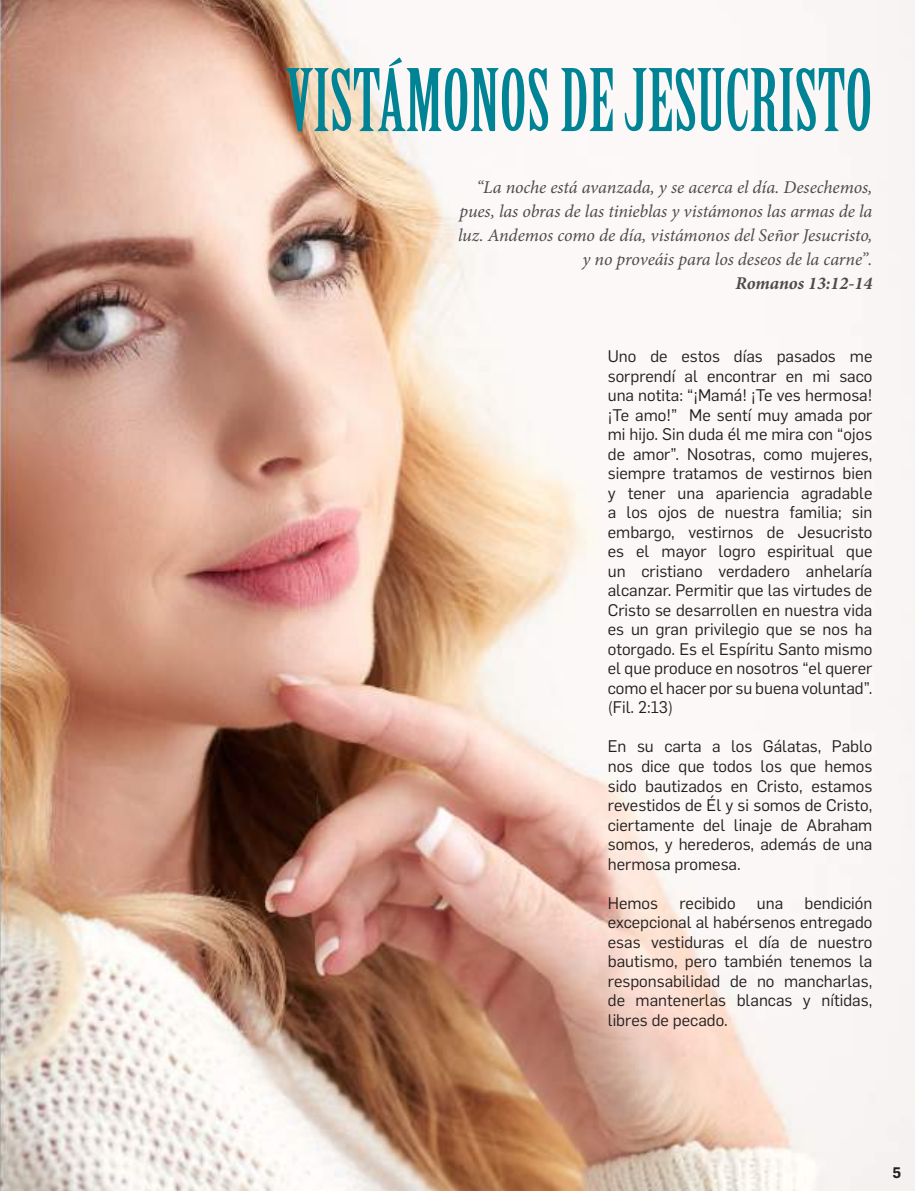
<style>
.page{position:relative;width:915px;height:1191px;background:#fff}
.page>*{position:absolute;margin:0;border:0;box-sizing:border-box;transform-origin:0 0}
.t1{font:84px "Birch Std";color:#008394}
.t2{font:italic 18px/24px "Minion Pro";letter-spacing:-.005em;color:#4e4b4c;text-align:right}
.t3{font:italic 700 18px "Minion Pro";color:#4e4b4c}
.t4{font:16.5px/19.5px "Flama";color:#241f1f;text-align:justify}
.t5{font:600 15px "Flama";color:#241f1f}
</style>
<div class="page">
<img style="left:0;top:0;width:914px;height:1191px">
<h1 class="t1" style="left:285px;top:53px;width:588px">VISTÁMONOS DE JESUCRISTO</h1>
<p class="t2" style="left:458px;top:175px;width:416px">“La noche está avanzada, y se acerca el día. Desechemos, pues, las obras de las tinieblas y vistámonos las armas de la luz. Andemos como de día, vistámonos del Señor Jesucristo, y no proveáis para los deseos de la carne”.</p>
<p class="t3" style="left:735px;top:271px;width:138px">Romanos 13:12-14</p>
<p class="t4" style="left:607px;top:346px;width:266px">Uno de estos días pasados me sorprendí al encontrar en mi saco una notita: “¡Mamá! ¡Te ves hermosa! ¡Te amo!” Me sentí muy amada por mi hijo. Sin duda él me mira con “ojos de amor”. Nosotras, como mujeres, siempre tratamos de vestirnos bien y tener una apariencia agradable a los ojos de nuestra familia; sin embargo, vestirnos de Jesucristo es el mayor logro espiritual que un cristiano verdadero anhelaría alcanzar. Permitir que las virtudes de Cristo se desarrollen en nuestra vida es un gran privilegio que se nos ha otorgado. Es el Espíritu Santo mismo el que produce en nosotros “el querer como el hacer por su buena voluntad”. (Fil. 2:13)</p>
<p class="t4" style="left:607px;top:736px;width:266px">En su carta a los Gálatas, Pablo nos dice que todos los que hemos sido bautizados en Cristo, estamos revestidos de Él y si somos de Cristo, ciertamente del linaje de Abraham somos, y herederos, además de una hermosa promesa.</p>
<p class="t4" style="left:607px;top:892px;width:52px">Hemos</p>
<p class="t4" style="left:679px;top:892px;width:58px">recibido</p>
<p class="t4" style="left:756px;top:892px;width:28px">una</p>
<p class="t4" style="left:607px;top:892px;width:266px;text-indent:197px">bendición excepcional al habérsenos entregado esas vestiduras el día de nuestro bautismo, pero también tenemos la responsabilidad de no mancharlas, de mantenerlas blancas y nítidas, libres de pecado.</p>
<p class="t5" style="left:892px;top:1161px;width:10px">5</p>
</div>
